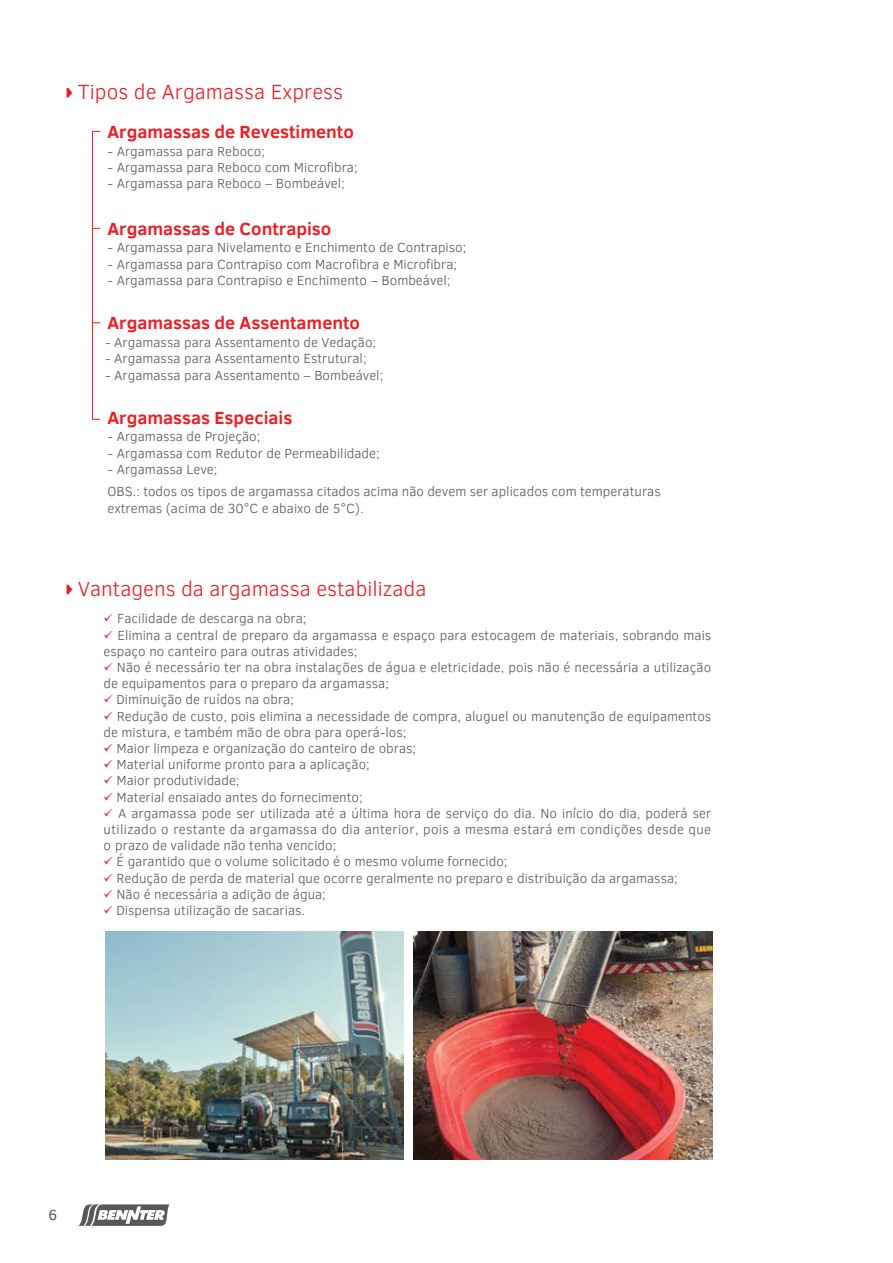
<style>
.page{position:relative;width:893px;height:1263px;background:#fff}
.page>*{position:absolute;margin:0;border:0;box-sizing:border-box;transform-origin:0 0}
.t1{font:300 21px "Clear Sans";color:#ed1d24}
.t2{font:700 18px "Clear Sans";color:#ed1d24}
.t3{font:15px "Clear Sans";color:#58595b}
.t4{font:300 13.5px/16.2px "Clear Sans";color:#58595b}
.s1{color:#ed1d24}
</style>
<div class="page">
<svg style="left:79px;top:1204px;width:90px;height:22px"></svg>
<svg style="left:92px;top:131px;width:9px;height:289px"></svg>
<img style="left:105px;top:931px;width:299px;height:228px">
<img style="left:414px;top:931px;width:299px;height:228px">
<svg style="left:67px;top:585px;width:5px;height:9px"></svg>
<svg style="left:67px;top:88px;width:5px;height:10px"></svg>
<h1 class="t1" style="left:78px;top:78px;width:267px">Tipos de Argamassa Express</h1>
<h2 class="t2" style="left:108px;top:119px;width:248px">Argamassas de Revestimento</h2>
<p class="t4" style="left:108px;top:143px;width:159px">- Argamassa para Reboco;</p>
<p class="t4" style="left:108px;top:159px;width:252px">- Argamassa para Reboco com Microfibra;</p>
<p class="t4" style="left:108px;top:176px;width:239px">- Argamassa para Reboco – Bombeável;</p>
<h2 class="t2" style="left:108px;top:215px;width:225px">Argamassas de Contrapiso</h2>
<p class="t4" style="left:108px;top:240px;width:360px">- Argamassa para Nivelamento e Enchimento de Contrapiso;</p>
<p class="t4" style="left:108px;top:256px;width:351px">- Argamassa para Contrapiso com Macrofibra e Microfibra;</p>
<p class="t4" style="left:108px;top:272px;width:344px">- Argamassa para Contrapiso e Enchimento – Bombeável;</p>
<h2 class="t2" style="left:108px;top:310px;width:254px">Argamassas de Assentamento</h2>
<p class="t4" style="left:105px;top:334px;width:272px">- Argamassa para Assentamento de Vedação;</p>
<p class="t4" style="left:105px;top:350px;width:263px">- Argamassa para Assentamento Estrutural;</p>
<p class="t4" style="left:105px;top:367px;width:280px">- Argamassa para Assentamento – Bombeável;</p>
<h2 class="t2" style="left:108px;top:404px;width:186px">Argamassas Especiais</h2>
<p class="t4" style="left:108px;top:428px;width:154px">- Argamassa de Projeção;</p>
<p class="t4" style="left:108px;top:445px;width:274px">- Argamassa com Redutor de Permeabilidade;</p>
<p class="t4" style="left:108px;top:458px;width:555px;line-height:22.6px">- Argamassa Leve;<br>OBS.: todos os tipos de argamassa citados acima não devem ser aplicados com temperaturas</p>
<p class="t4" style="left:108px;top:500px;width:258px">extremas (acima de 30°C e abaixo de 5°C).</p>
<h1 class="t1" style="left:78px;top:574px;width:350px">Vantagens da argamassa estabilizada</h1>
<p class="t4" style="left:104px;top:611px;width:204px"><span class="s1">✓</span> Facilidade de descarga na obra;</p>
<p class="t4" style="left:104px;top:627px;width:609px"><span class="s1">✓</span> Elimina a central de preparo da argamassa e espaço para estocagem de materiais, sobrando mais espaço no canteiro para outras atividades;</p>
<p class="t4" style="left:104px;top:659px;width:609px"><span class="s1">✓</span> Não é necessário ter na obra instalações de água e eletricidade, pois não é necessária a utilização de equipamentos para o preparo da argamassa;</p>
<p class="t4" style="left:104px;top:692px;width:192px"><span class="s1">✓</span> Diminuição de ruídos na obra;</p>
<p class="t4" style="left:104px;top:708px;width:609px"><span class="s1">✓</span> Redução de custo, pois elimina a necessidade de compra, aluguel ou manutenção de equipamentos de mistura, e também mão de obra para operá-los;</p>
<p class="t4" style="left:104px;top:740px;width:314px"><span class="s1">✓</span> Maior limpeza e organização do canteiro de obras;</p>
<p class="t4" style="left:104px;top:756px;width:268px"><span class="s1">✓</span> Material uniforme pronto para a aplicação;</p>
<p class="t4" style="left:104px;top:773px;width:137px"><span class="s1">✓</span> Maior produtividade;</p>
<p class="t4" style="left:104px;top:789px;width:261px"><span class="s1">✓</span> Material ensaiado antes do fornecimento;</p>
<p class="t4" style="left:104px;top:805px;width:609px;text-align:justify"><span class="s1">✓</span> A argamassa pode ser utilizada até a última hora de serviço do dia. No início do dia, poderá ser utilizado o restante da argamassa do dia anterior, pois a mesma estará em condições desde que o prazo de validade não tenha vencido;</p>
<p class="t4" style="left:104px;top:854px;width:405px"><span class="s1">✓</span> É garantido que o volume solicitado é o mesmo volume fornecido;</p>
<p class="t4" style="left:104px;top:870px;width:576px"><span class="s1">✓</span> Redução de perda de material que ocorre geralmente no preparo e distribuição da argamassa;</p>
<p class="t4" style="left:104px;top:886px;width:224px"><span class="s1">✓</span> Não é necessária a adição de água;</p>
<p class="t4" style="left:104px;top:902px;width:203px"><span class="s1">✓</span> Dispensa utilização de sacarias.</p>
<p class="t3" style="left:49px;top:1204px;width:10px">6</p>
</div>
